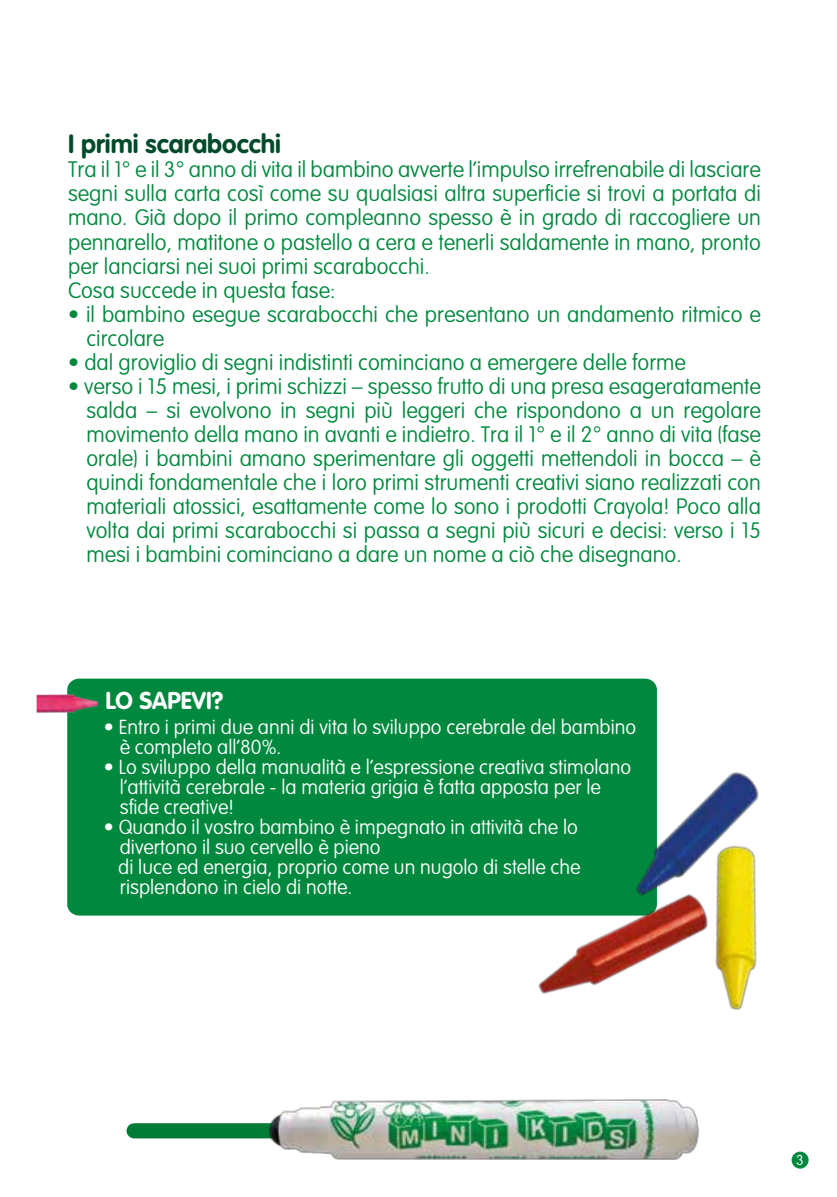
<style>
.page{position:relative;width:837px;height:1197px;background:#fff}
.page>*{position:absolute;margin:0;border:0;box-sizing:border-box;transform-origin:0 0}
.t1{font:700 26px "VAG Rounded";color:#004a2c}
.t2{font:700 24px "VAG Rounded";color:#fff}
.t3{font:100 22px/24px "VAG Rounded";color:#00893e}
.t4{font:100 20px/20px "VAG Rounded";color:#fff}
.t5{font:100 14.2px "VAG Rounded";color:#fff}
</style>
<div class="page">
<div style="left:134px;top:1122px;width:137px;height:16px;background:#017b36"></div>
<img style="left:247px;top:1099px;width:452px;height:61px">
<div style="left:67px;top:678px;width:589px;height:237px;background:#00893e;border-radius:12px"></div>
<img style="left:37px;top:694px;width:61px;height:18px">
<div style="left:791px;top:1151px;width:17px;height:17px;background:#00893e;border-radius:50%"></div>
<img style="left:502px;top:697px;width:257px;height:313px">
<p class="t1" style="left:68px;top:129px;width:214px">I primi scarabocchi</p>
<p class="t3" style="left:68px;top:158px;width:694px">Tra il 1° e il 3° anno di vita il bambino avverte l’impulso irrefrenabile di lasciare segni sulla carta così come su qualsiasi altra superficie si trovi a portata di mano. Già dopo il primo compleanno spesso è in grado di raccogliere un pennarello, matitone o pastello a cera e tenerli saldamente in mano, pronto per lanciarsi nei suoi primi scarabocchi.<br>Cosa succede in questa fase:</p>
<p class="t3" style="left:86px;top:302px;width:675px;text-indent:-18px">• il bambino esegue scarabocchi che presentano un andamento ritmico e circolare</p>
<p class="t3" style="left:68px;top:350px;width:619px">• dal groviglio di segni indistinti cominciano a emergere delle forme</p>
<p class="t3" style="left:86px;top:374px;width:676px;text-align:justify;text-indent:-18px">• verso i 15 mesi, i primi schizzi – spesso frutto di una presa esageratamente salda – si evolvono in segni più leggeri che rispondono a un regolare movimento della mano in avanti e indietro. Tra il 1° e il 2° anno di vita (fase orale) i bambini amano sperimentare gli oggetti mettendoli in bocca – è quindi fondamentale che i loro primi strumenti creativi siano realizzati con materiali atossici, esattamente come lo sono i prodotti Crayola! Poco alla volta dai primi scarabocchi si passa a segni più sicuri e decisi: verso i 15 mesi i bambini cominciano a dare un nome a ciò che disegnano.</p>
<p class="t2" style="left:105px;top:686px;width:119px">LO SAPEVI?</p>
<p class="t4" style="left:120px;top:716px;width:518px;text-indent:-16px">• Entro i primi due anni di vita lo sviluppo cerebrale del bambino è completo all’80%.</p>
<p class="t4" style="left:120px;top:756px;width:512px;text-indent:-16px">• Lo sviluppo della manualità e l’espressione creativa stimolano l’attività cerebrale - la materia grigia è fatta apposta per le sfide creative!</p>
<p class="t4" style="left:118px;top:816px;width:463px;text-indent:-14px">• Quando il vostro bambino è impegnato in attività che lo divertono il suo cervello è pieno<br>di luce ed energia, proprio come un nugolo di stelle che risplendono in cielo di notte.</p>
<p class="t5" style="left:796px;top:1151px;width:9px">3</p>
</div>
